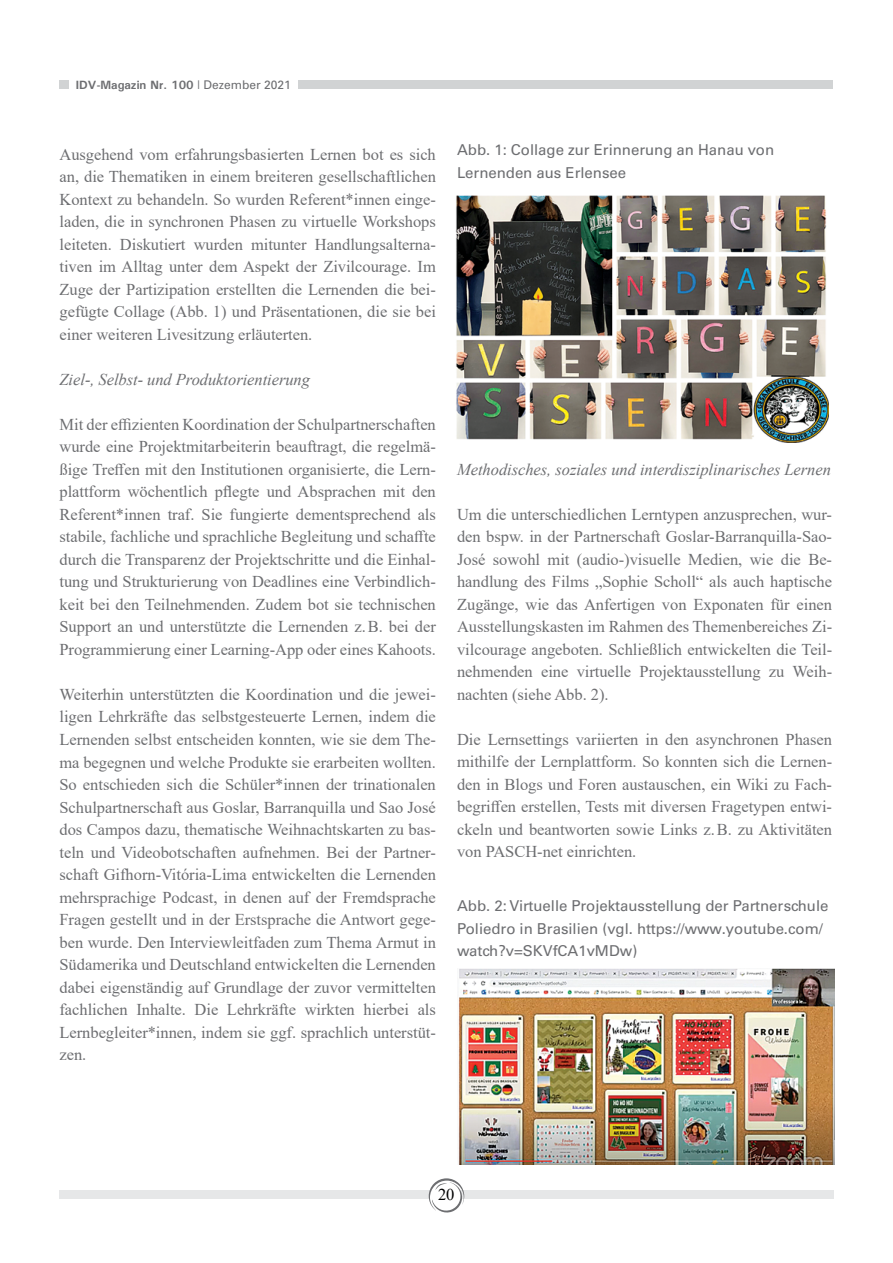
<style>
.page{position:relative;width:893px;height:1263px;background:#fff}
.page>*{position:absolute;margin:0;border:0;box-sizing:border-box;transform-origin:0 0}
.t1{font:16.5px/22.5px "Times New Roman";letter-spacing:-.005em;color:#6d6e71;text-align:justify}
.t2{font:italic 16.5px "Times New Roman";letter-spacing:-.005em;color:#6d6e71}
.t3{font:16.5px "Times New Roman";color:#000}
.t4{font:15px/22.5px "Univers LT Prof";letter-spacing:-.005em;color:#6d6e71}
.t5{font:700 12px "Univers";color:#6d6e71}
.s1{font-weight:400}
</style>
<div class="page">
<div style="left:60px;top:81px;width:9px;height:8px;background:#d1d3d4"></div>
<div style="left:298px;top:81px;width:535px;height:8px;background:#d1d3d4"></div>
<div style="left:60px;top:1191px;width:370px;height:8px;background:#e6e7e8"></div>
<div style="left:461px;top:1191px;width:372px;height:8px;background:#e6e7e8"></div>
<svg style="left:429px;top:1178px;width:35px;height:35px"></svg>
<img style="left:456px;top:195px;width:373px;height:247px">
<img style="left:458px;top:968px;width:377px;height:196px">
<p class="t5" style="left:76px;top:77px;width:217px">IDV-Magazin Nr. 100 <span class="s1">| Dezember 2021</span></p>
<p class="t1" style="left:60px;top:143px;width:378px">Ausgehend vom erfahrungsbasierten Lernen bot es sich an, die Thematiken in einem breiteren gesellschaftlichen Kontext zu behandeln. So wurden Referent*innen einge&shy;laden, die in synchronen Phasen zu virtuelle Workshops leiteten. Diskutiert wurden mitunter Handlungsalterna&shy;tiven im Alltag unter dem Aspekt der Zivilcourage. Im Zuge der Partizipation erstellten die Lernenden die bei&shy;gefügte Collage (Abb. 1) und Präsentationen, die sie bei einer weiteren Livesitzung erläuterten.</p>
<p class="t2" style="left:60px;top:368px;width:252px">Ziel-, Selbst- und Produktorientierung</p>
<p class="t1" style="left:60px;top:413px;width:378px">Mit der effizienten Koordination der Schulpartnerschaften wurde eine Projektmitarbeiterin beauftragt, die regelmä&shy;ßige Treffen mit den Institutionen organisierte, die Lern&shy;plattform wöchentlich pflegte und Absprachen mit den Referent*innen traf. Sie fungierte dementsprechend als stabile, fachliche und sprachliche Begleitung und schaffte durch die Transparenz der Projektschritte und die Einhal&shy;tung und Strukturierung von Deadlines eine Verbindlich&shy;keit bei den Teilnehmenden. Zudem bot sie technischen Support an und unterstützte die Lernenden z.B. bei der Programmierung einer Learning-App oder eines Kahoots.</p>
<p class="t1" style="left:60px;top:683px;width:378px">Weiterhin unterstützten die Koordination und die jewei&shy;ligen Lehrkräfte das selbstgesteuerte Lernen, indem die Lernenden selbst entscheiden konnten, wie sie dem The&shy;ma begegnen und welche Produkte sie erarbeiten wollten.<br>So entschieden sich die Schüler*innen der trinationalen Schulpartnerschaft aus Goslar, Barranquilla und Sao José dos Campos dazu, thematische Weihnachtskarten zu bas&shy;teln und Videobotschaften aufnehmen. Bei der Partner&shy;schaft Gifhorn-Vitória-Lima entwickelten die Lernenden mehrsprachige Podcast, in denen auf der Fremdsprache Fragen gestellt und in der Erstsprache die Antwort gege&shy;ben wurde. Den Interviewleitfaden zum Thema Armut in Südamerika und Deutschland entwickelten die Lernenden dabei eigenständig auf Grundlage der zuvor vermittelten fachlichen Inhalte. Die Lehrkräfte wirkten hierbei als Lernbegleiter*innen, indem sie ggf. sprachlich unterstüt&shy;zen.</p>
<p class="t4" style="left:457px;top:139px;width:319px">Abb. 1: Collage zur Erinnerung an Hanau von<br>Lernenden aus Erlensee</p>
<p class="t2" style="left:457px;top:458px;width:375px">Methodisches, soziales und interdisziplinarisches Lernen</p>
<p class="t1" style="left:457px;top:503px;width:377px">Um die unterschiedlichen Lerntypen anzusprechen, wur&shy;den bspw. in der Partnerschaft Goslar-Barranquilla-Sao-José sowohl mit (audio-)visuelle Medien, wie die Be&shy;handlung des Films „Sophie Scholl“ als auch haptische Zugänge, wie das Anfertigen von Exponaten für einen Ausstellungskasten im Rahmen des Themenbereiches Zi&shy;vilcourage angeboten. Schließlich entwickelten die Teil&shy;nehmenden eine virtuelle Projektausstellung zu Weih&shy;nachten (siehe Abb. 2).</p>
<p class="t1" style="left:457px;top:728px;width:377px">Die Lernsettings variierten in den asynchronen Phasen mithilfe der Lernplattform. So konnten sich die Lernen&shy;den in Blogs und Foren austauschen, ein Wiki zu Fach&shy;begriffen erstellen, Tests mit diversen Fragetypen entwi&shy;ckeln und beantworten sowie Links z.B. zu Aktivitäten von PASCH-net einrichten.</p>
<p class="t4" style="left:457px;top:895px;width:373px">Abb. 2: Virtuelle Projektausstellung der Partnerschule<br>Poliedro in Brasilien (vgl. https://www.youtube.com/ watch?v=SKVfCA1vMDw)</p>
<p class="t3" style="left:438px;top:1182px;width:18px">20</p>
</div>
